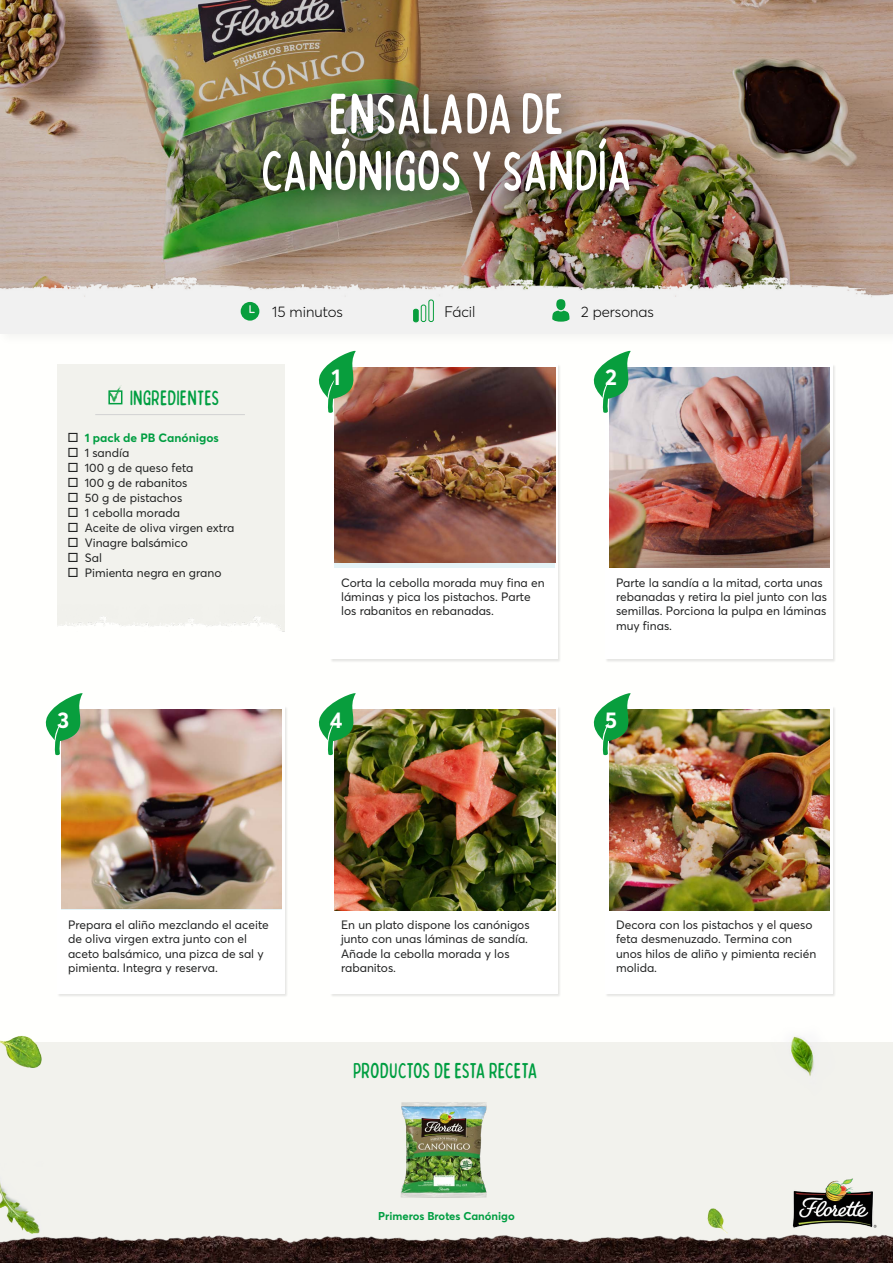
<style>
.page{position:relative;width:893px;height:1263px;background:#fff}
.page>*{position:absolute;margin:0;border:0;box-sizing:border-box;transform-origin:0 0}
.t1{font:condensed 57px/57px "Bobby Jones Soft";color:#fff;text-align:center}
.t2{font:700 22.5px "Averta";color:#fff}
.t3{font:condensed 21.75px "Bobby Jones Soft";letter-spacing:-.015em;color:#009e41}
.t4{font:condensed 21px "Bobby Jones Soft";color:#009e41}
.t5{font:300 15px "Averta";color:#000}
.t6{font:12px/14.4px "Averta";color:#212222}
.t7{font:700 12px "Averta";color:#009e41}
.t8{font:700 11.25px "Averta";color:#009e41}
.s1{font-weight:400;font-size:16.5px;color:#212222}
.s2{font-size:16.5px}
</style>
<div class="page">
<img style="left:0;top:364px;width:893px;height:869px">
<img style="left:0;top:1233px;width:893px;height:30px">
<img style="left:780px;top:1176px;width:105px;height:58px">
<img style="left:398px;top:1096px;width:91px;height:104px">
<div style="left:57px;top:706px;width:231px;height:291px;background:#ededeb"></div>
<div style="left:58px;top:707px;width:227px;height:287px;background:#fff"></div>
<div style="left:330px;top:706px;width:231px;height:291px;background:#ededeb"></div>
<div style="left:331px;top:707px;width:227px;height:287px;background:#fff"></div>
<div style="left:330px;top:364px;width:231px;height:298px;background:#ebebe9"></div>
<div style="left:331px;top:364px;width:227px;height:295px;background:#fff"></div>
<div style="left:605px;top:706px;width:231px;height:291px;background:#ededeb"></div>
<div style="left:606px;top:707px;width:227px;height:287px;background:#fff"></div>
<div style="left:605px;top:364px;width:231px;height:298px;background:#ebebe9"></div>
<div style="left:606px;top:364px;width:227px;height:295px;background:#fff"></div>
<img style="left:61px;top:710px;width:221px;height:198px">
<img style="left:334px;top:710px;width:221px;height:200px">
<div style="left:334px;top:367px;width:221px;height:201px;background:#e4f3f7"></div>
<img style="left:334px;top:367px;width:221px;height:196px">
<img style="left:609px;top:710px;width:221px;height:200px">
<img style="left:609px;top:367px;width:221px;height:201px">
<svg style="left:42px;top:691px;width:42px;height:65px"></svg>
<svg style="left:315px;top:691px;width:42px;height:65px"></svg>
<svg style="left:315px;top:350px;width:42px;height:63px"></svg>
<svg style="left:590px;top:691px;width:42px;height:65px"></svg>
<svg style="left:590px;top:350px;width:42px;height:63px"></svg>
<div style="left:58px;top:364px;width:227px;height:267px;background:#f2f2ed"></div>
<hr style="left:95px;top:414px;width:150px;height:1px;background:#d2d2d2">
<div style="left:108px;top:390px;width:14px;height:14px;border:2px solid #009e41"></div>
<svg style="left:109px;top:384px;width:13px;height:19px"></svg>
<img style="left:0;top:0;width:893px;height:263px">
<div style="left:233px;top:65px;width:429px;height:162px;background:#000;opacity:.9"></div>
<div style="left:0;top:263px;width:893px;height:84px;background:#000;opacity:.05"></div>
<img style="left:1px;top:265px;width:892px;height:68px">
<svg style="left:413px;top:299px;width:21px;height:23px"></svg>
<svg style="left:241px;top:302px;width:18px;height:19px"></svg>
<div style="left:556px;top:299px;width:9px;height:11px;background:#089e3d;border-radius:50%"></div>
<svg style="left:552px;top:311px;width:17px;height:11px"></svg>
<h1 class="t1" style="left:262px;top:84px;width:371px">ENSALADA DE<br>CANÓNIGOS Y SANDÍA</h1>
<p class="t5" style="left:272px;top:301px;width:72px">15 minutos</p>
<p class="t5" style="left:444px;top:301px;width:33px">Fácil</p>
<p class="t5" style="left:581px;top:301px;width:74px">2 personas</p>
<h2 class="t2" style="left:332px;top:361px;width:11px">1</h2>
<h2 class="t2" style="left:605px;top:361px;width:13px">2</h2>
<h3 class="t4" style="left:130px;top:381px;width:92px">INGREDIENTES</h3>
<p class="t7" style="left:68px;top:429px;width:152px"><span class="s1">□</span> 1 pack de PB Canónigos</p>
<p class="t6" style="left:68px;top:445px;width:63px"><span class="s2">□</span> 1 sandía</p>
<p class="t6" style="left:68px;top:460px;width:127px"><span class="s2">□</span> 100 g de queso feta</p>
<p class="t6" style="left:68px;top:475px;width:121px"><span class="s2">□</span> 100 g de rabanitos</p>
<p class="t6" style="left:68px;top:490px;width:116px"><span class="s2">□</span> 50 g de pistachos</p>
<p class="t6" style="left:68px;top:505px;width:114px"><span class="s2">□</span> 1 cebolla morada</p>
<p class="t6" style="left:68px;top:520px;width:168px"><span class="s2">□</span> Aceite de oliva virgen extra</p>
<p class="t6" style="left:68px;top:535px;width:122px"><span class="s2">□</span> Vinagre balsámico</p>
<p class="t6" style="left:68px;top:550px;width:36px"><span class="s2">□</span> Sal</p>
<p class="t6" style="left:68px;top:565px;width:155px"><span class="s2">□</span> Pimienta negra en grano</p>
<p class="t6" style="left:341px;top:575px;width:205px">Corta la cebolla morada muy fina en láminas y pica los pistachos. Parte los rabanitos en rebanadas.</p>
<p class="t6" style="left:616px;top:575px;width:212px">Parte la sandía a la mitad, corta unas rebanadas y retira la piel junto con las semillas. Porciona la pulpa en láminas muy finas.</p>
<h2 class="t2" style="left:57px;top:704px;width:14px">3</h2>
<h2 class="t2" style="left:330px;top:704px;width:14px">4</h2>
<h2 class="t2" style="left:605px;top:704px;width:14px">5</h2>
<p class="t6" style="left:68px;top:917px;width:202px">Prepara el aliño mezclando el aceite de oliva virgen extra junto con el aceto balsámico, una pizca de sal y pimienta. Integra y reserva.</p>
<p class="t6" style="left:341px;top:917px;width:190px">En un plato dispone los canónigos junto con unas láminas de sandía.<br>Añade la cebolla morada y los rabanitos.</p>
<h3 class="t3" style="left:353px;top:1053px;width:186px">PRODUCTOS DE ESTA RECETA</h3>
<p class="t8" style="left:378px;top:1208px;width:138px">Primeros Brotes Canónigo</p>
<p class="t6" style="left:616px;top:917px;width:202px">Decora con los pistachos y el queso feta desmenuzado. Termina con unos hilos de aliño y pimienta recién molida.</p>
</div>
